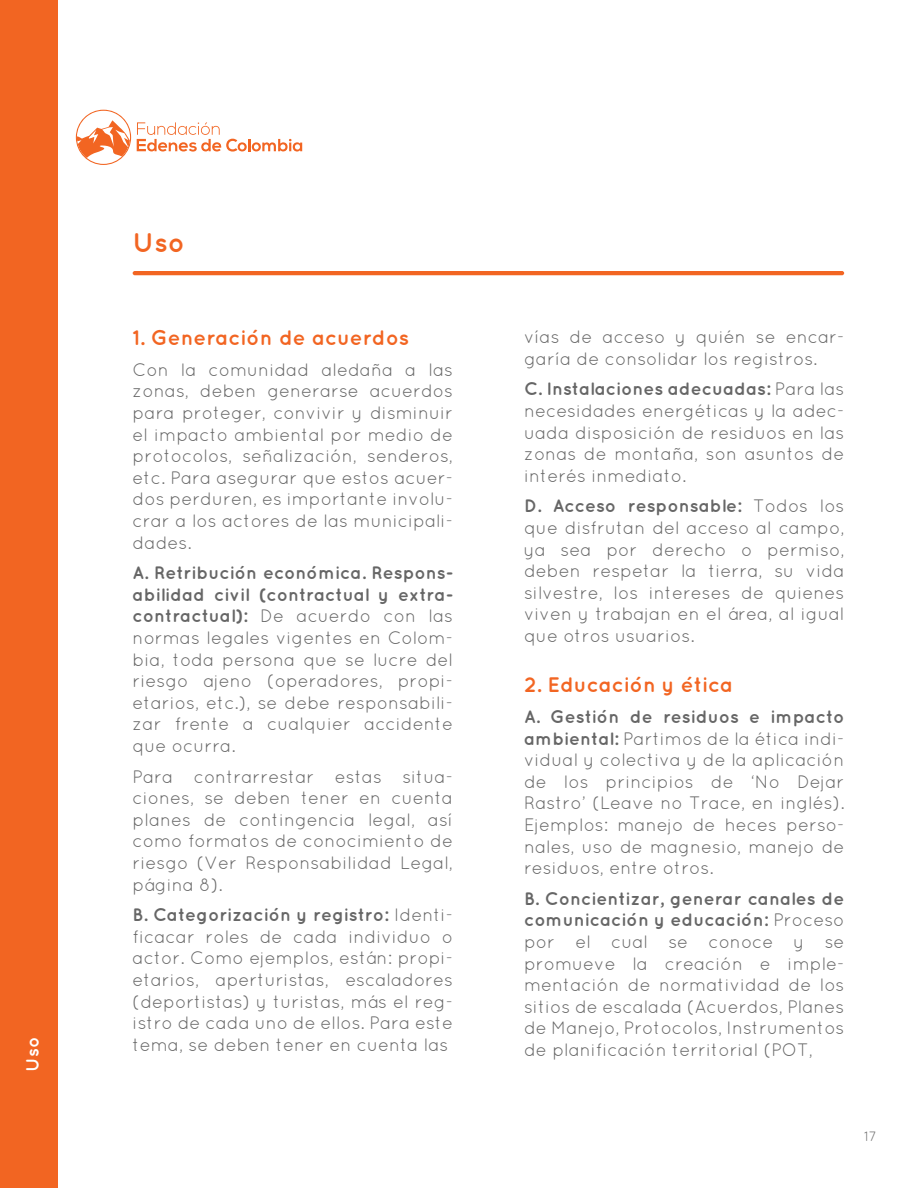
<style>
.page{position:relative;width:918px;height:1188px;background:#fff}
.page>*{position:absolute;margin:0;border:0;box-sizing:border-box;transform-origin:0 0}
.t1{font:700 27px "Quicksand";color:#f26522}
.t2{font:700 21px "Quicksand";color:#f26522}
.t3{font:18px/21.6px "Quicksand";color:#666;text-align:justify}
.t4{font:700 18px "Quicksand";color:#fff}
.t5{font:13.5px "Quicksand";color:#666}
.s1{font-weight:700}
</style>
<div class="page">
<div style="left:0;top:0;width:58px;height:1188px;background:#f26522"></div>
<hr style="left:133px;top:271px;width:711px;height:4px;background:#f26522;border-radius:2px">
<svg style="left:76px;top:110px;width:55px;height:55px"></svg>
<svg style="left:137px;top:122px;width:165px;height:30px"></svg>
<p class="t4" style="left:22px;top:1072px;width:36px;rotate:-90deg">Uso</p>
<h1 class="t1" style="left:133px;top:227px;width:54px">Uso</h1>
<p class="t2" style="left:133px;top:325px;width:278px">1. Generación de acuerdos</p>
<p class="t3" style="left:133px;top:359px;width:322px">Con la comunidad aledaña a las zonas, deben generarse acuerdos para proteger, convivir y disminuir el impacto ambiental por medio de protocolos, señalización, senderos, etc. Para asegurar que estos acuer&shy;dos perduren, es importante involu&shy;crar a los actores de las municipali&shy;dades.</p>
<p class="t3" style="left:133px;top:562px;width:322px"><span class="s1">A. Retribución económica. Respons&shy;abilidad civil (contractual y extra&shy;contractual):</span> De acuerdo con las normas legales vigentes en Colom&shy;bia, toda persona que se lucre del riesgo ajeno (operadores, propi&shy;etarios, etc.), se debe responsabili&shy;zar frente a cualquier accidente que ocurra.</p>
<p class="t3" style="left:133px;top:765px;width:322px">Para contrarrestar estas situa&shy;ciones, se deben tener en cuenta planes de contingencia legal, así como formatos de conocimiento de riesgo (Ver Responsabilidad Legal, página 8).</p>
<p class="t3" style="left:133px;top:904px;width:322px"><span class="s1">B. Categorización y registro:</span> Identi&shy;ficacar roles de cada individuo o actor. Como ejemplos, están: propi&shy;etarios, aperturistas, escaladores (deportistas) y turistas, más el reg&shy;istro de cada uno de ellos. Para este tema, se deben tener en cuenta las</p>
<p class="t3" style="left:524px;top:326px;width:322px">vías de acceso y quién se encar&shy;garía de consolidar los registros.</p>
<p class="t3" style="left:524px;top:378px;width:322px"><span class="s1">C. Instalaciones adecuadas:</span> Para las necesidades energéticas y la adec&shy;uada disposición de residuos en las zonas de montaña, son asuntos de interés inmediato.</p>
<p class="t3" style="left:524px;top:495px;width:322px"><span class="s1">D. Acceso responsable:</span> Todos los que disfrutan del acceso al campo, ya sea por derecho o permiso, deben respetar la tierra, su vida silvestre, los intereses de quienes viven y trabajan en el área, al igual que otros usuarios.</p>
<p class="t2" style="left:524px;top:672px;width:210px">2. Educación y ética</p>
<p class="t3" style="left:524px;top:706px;width:322px"><span class="s1">A. Gestión de residuos e impacto ambiental:</span> Partimos de la ética indi&shy;vidual y colectiva y de la aplicación de los principios de ‘No Dejar Rastro’ (Leave no Trace, en inglés).<br>Ejemplos: manejo de heces perso&shy;nales, uso de magnesio, manejo de residuos, entre otros.</p>
<p class="t3" style="left:524px;top:887px;width:322px"><span class="s1">B. Concientizar, generar canales de comunicación y educación:</span> Proceso por el cual se conoce y se promueve la creación e imple&shy;mentación de normatividad de los sitios de escalada (Acuerdos, Planes de Manejo, Protocolos, Instrumentos de planificación territorial (POT,</p>
<p class="t5" style="left:864px;top:1129px;width:14px">17</p>
</div>
